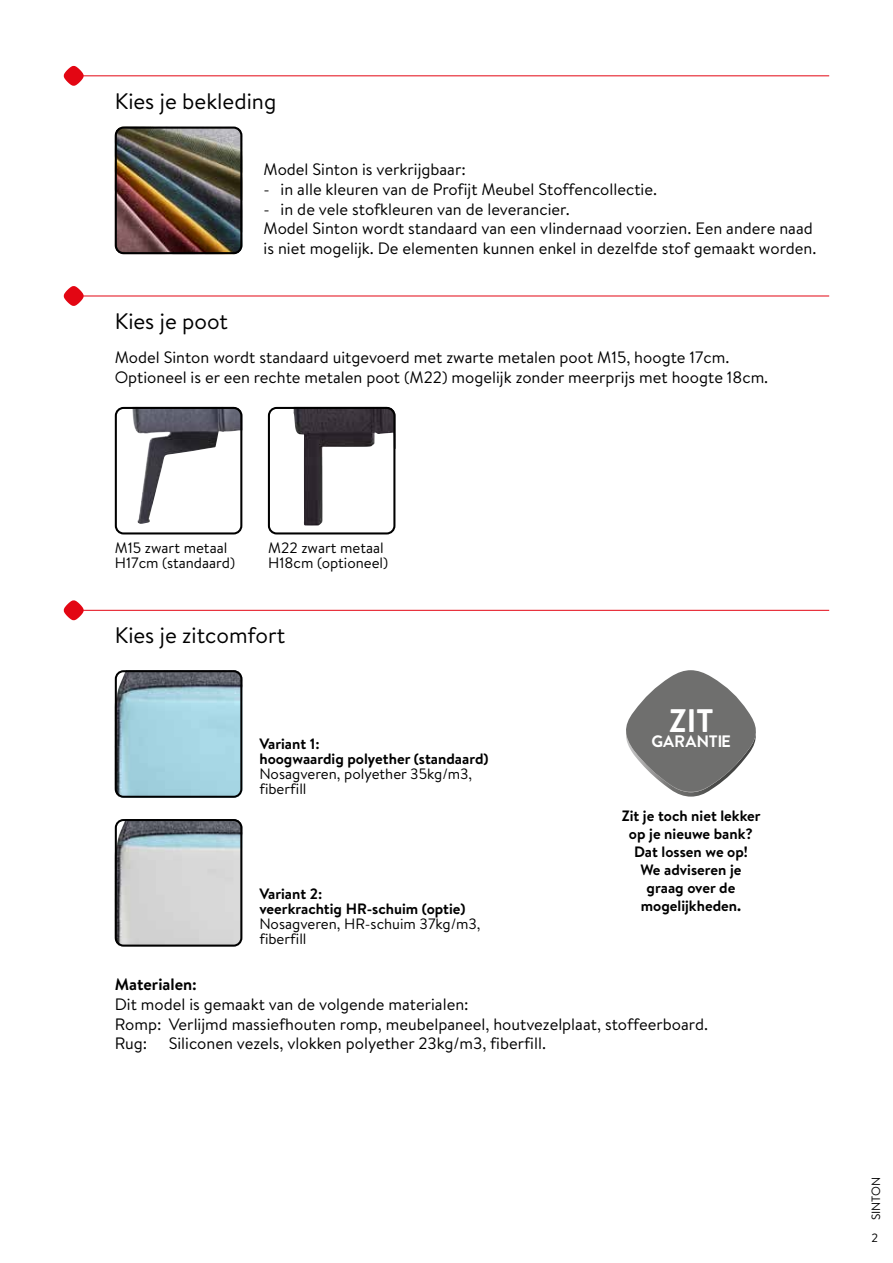
<style>
.page{position:relative;width:893px;height:1263px;background:#fff}
.page>*{position:absolute;margin:0;border:0;box-sizing:border-box;transform-origin:0 0}
.t1{font:700 32.55px "Brandon Grotesque";color:#fff}
.t2{font:22.5px "Brandon Text";color:#000}
.t3{font:700 16.65px "Brandon Grotesque";color:#fff}
.t4{font:16.5px/19.8px "Brandon Text";color:#000}
.t5{font:700 16.5px "Brandon Text";color:#000}
.t6{font:700 15px/18px "Brandon Text";color:#000}
.t7{font:15px/15px "Brandon Text";color:#000}
.t8{font:12px "Brandon Text";color:#000}
</style>
<div class="page">
<img style="left:293px;top:407px;width:102px;height:118px">
<div style="left:268px;top:407px;width:127px;height:127px;border:2px solid #000;border-radius:8px"></div>
<hr style="left:79px;top:75px;width:750px;height:1px;background:#e30613">
<svg style="left:64px;top:286px;width:20px;height:20px"></svg>
<hr style="left:79px;top:296px;width:750px;height:1px;background:#e30613">
<svg style="left:64px;top:66px;width:20px;height:20px"></svg>
<img style="left:132px;top:407px;width:110px;height:117px">
<div style="left:115px;top:407px;width:127px;height:127px;border:2px solid #000;border-radius:8px"></div>
<svg style="left:64px;top:600px;width:20px;height:20px"></svg>
<hr style="left:72px;top:610px;width:757px;height:1px;background:#e30613">
<img style="left:115px;top:819px;width:127px;height:127px">
<div style="left:115px;top:819px;width:127px;height:127px;border:2px solid #000;border-radius:8px"></div>
<img style="left:115px;top:673px;width:127px;height:122px">
<div style="left:115px;top:670px;width:127px;height:128px;border:2px solid #000;border-radius:8px"></div>
<img style="left:115px;top:127px;width:127px;height:127px">
<div style="left:115px;top:127px;width:127px;height:127px;border:2px solid #000;border-radius:8px"></div>
<svg style="left:626px;top:670px;width:130px;height:127px"></svg>
<h2 class="t2" style="left:115px;top:86px;width:163px">Kies je bekleding</h2>
<h2 class="t2" style="left:115px;top:306px;width:115px">Kies je poot</h2>
<p class="t4" style="left:264px;top:159px;width:204px">Model Sinton is verkrijgbaar:</p>
<p class="t4" style="left:264px;top:179px;width:395px">- in alle kleuren van de Profijt Meubel Stoffencollectie.</p>
<p class="t4" style="left:264px;top:198px;width:554px">- in de vele stofkleuren van de leverancier.<br>Model Sinton wordt standaard van een vlindernaad voorzien. Een andere naad is niet mogelijk. De elementen kunnen enkel in dezelfde stof gemaakt worden.</p>
<p class="t4" style="left:115px;top:347px;width:655px">Model Sinton wordt standaard uitgevoerd met zwarte metalen poot M15, hoogte 17cm.<br>Optioneel is er een rechte metalen poot (M22) mogelijk zonder meerprijs met hoogte 18cm.</p>
<p class="t7" style="left:115px;top:540px;width:122px">M15 zwart metaal<br>H17cm (standaard)</p>
<p class="t7" style="left:268px;top:540px;width:121px">M22 zwart metaal<br>H18cm (optioneel)</p>
<h2 class="t2" style="left:115px;top:620px;width:172px">Kies je zitcomfort</h2>
<p class="t6" style="left:259px;top:735px;width:231px;line-height:15px">Variant 1:<br>hoogwaardig polyether (standaard)</p>
<p class="t7" style="left:259px;top:765px;width:214px">Nosagveren, polyether 35kg/m3, fiberfill</p>
<p class="t6" style="left:259px;top:886px;width:208px;line-height:15px">Variant 2:<br>veerkrachtig HR-schuim (optie)</p>
<p class="t7" style="left:259px;top:916px;width:223px">Nosagveren, HR-schuim 37kg/m3, fiberfill</p>
<h1 class="t1" style="left:669px;top:698px;width:46px">ZIT</h1>
<p class="t3" style="left:651px;top:729px;width:81px">GARANTIE</p>
<p class="t6" style="left:622px;top:806px;width:140px;text-align:center">Zit je toch niet lekker op je nieuwe bank?<br>Dat lossen we op!<br>We adviseren je graag over de mogelijkheden.</p>
<p class="t5" style="left:115px;top:973px;width:84px">Materialen:</p>
<p class="t4" style="left:115px;top:994px;width:595px">Dit model is gemaakt van de volgende materialen:<br>Romp: Verlijmd massiefhouten romp, meubelpaneel, houtvezelplaat, stoffeerboard.<br>Rug:</p>
<p class="t4" style="left:169px;top:1033px;width:379px">Siliconen vezels, vlokken polyether 23kg/m3, fiberfill.</p>
<p class="t8" style="left:868px;top:1220px;width:45px;rotate:-90deg">SINTON</p>
<p class="t8" style="left:872px;top:1229px;width:8px">2</p>
</div>
